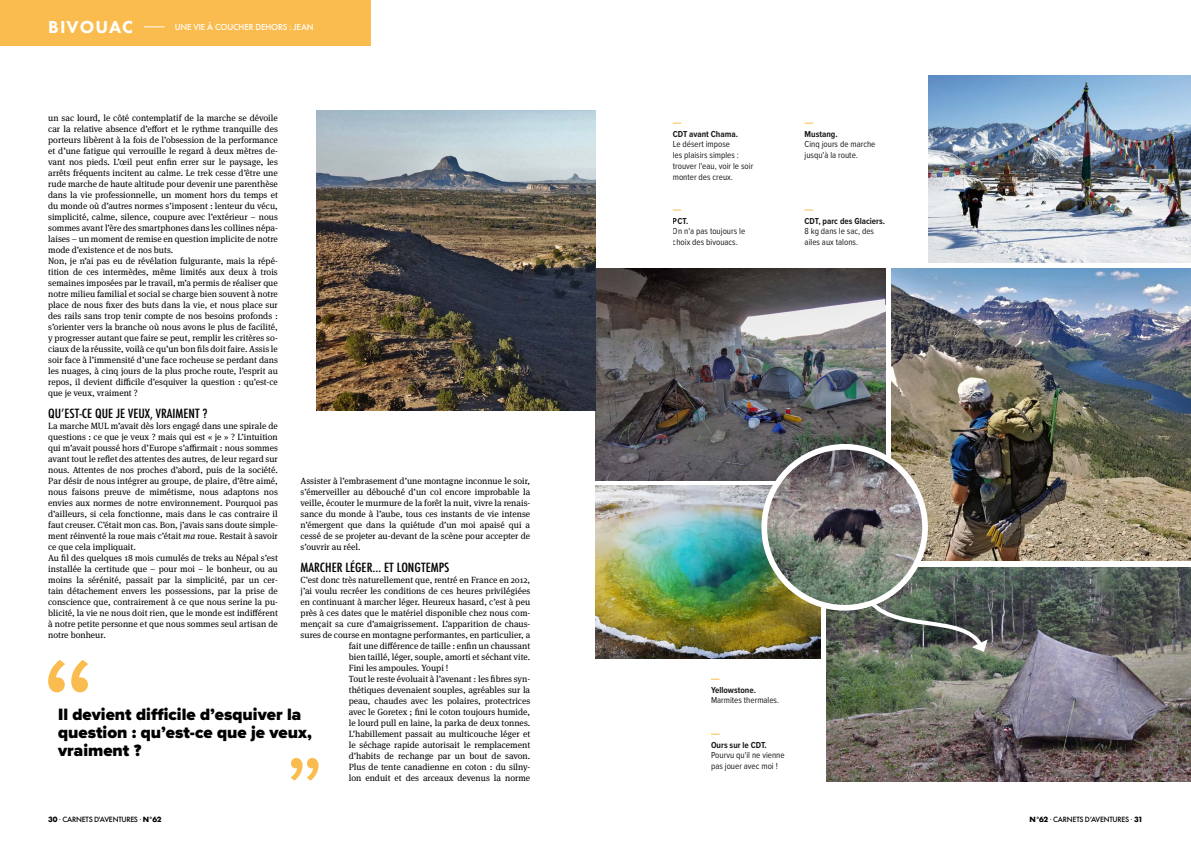
<style>
.page{position:relative;width:1191px;height:842px;background:#fff}
.page>*{position:absolute;margin:0;border:0;box-sizing:border-box;transform-origin:0 0}
.t1{font:144px "Proxima Nova";color:#fabc4f}
.t2{font:100px "Proxima Nova";color:#fabc4f}
.t3{font:800 18px "Futura PT";letter-spacing:.06em;color:#fff}
.t4{font:900 17px/18px "Proxima Nova";color:#000}
.t5{font:500 condensed 12.4px "Futura";color:#000;scale:1.13 1}
.t6{font:9px/11px "Meta Serif Pro";color:#000}
.t7{font:9px/10.8px "Proxima Nova Cond";color:#000}
.t8{font:700 9px "Proxima Nova Cond";color:#000}
.t9{font:500 8px "Futura";letter-spacing:-.02em;color:#fff}
.t10{font:500 7px "Futura";letter-spacing:-.035em;color:#000}
.s1{font-style:italic}
.s2{font-weight:700}
</style>
<div class="page">
<div style="left:0;top:0;width:370px;height:45px;background:#fabc4f"></div>
<svg style="left:144px;top:26px;width:21px;height:1px"></svg>
<img style="left:595px;top:269px;width:290px;height:211px">
<img style="left:595px;top:486px;width:225px;height:172px">
<img style="left:891px;top:269px;width:300px;height:291px">
<img style="left:316px;top:110px;width:279px;height:300px">
<img style="left:826px;top:567px;width:365px;height:214px">
<svg style="left:861px;top:591px;width:126px;height:61px;background:#5c655e"></svg>
<img style="left:764px;top:447px;width:161px;height:161px;border-radius:80px">
<div style="left:761px;top:444px;width:167px;height:167px;border:6px solid #fff;border-radius:80px"></div>
<img style="left:928px;top:76px;width:263px;height:186px">
<h3 class="t3" style="left:48px;top:16px;width:86px">BIVOUAC</h3>
<p class="t9" style="left:175px;top:21px;width:140px">UNE VIE À COUCHER DEHORS : JEAN</p>
<p class="t6" style="left:48px;top:112px;width:231px">un sac lourd, le côté contemplatif de la marche se dévoile car la relative absence d’effort et le rythme tranquille des porteurs libèrent à la fois de l’obsession de la performance et d’une fatigue qui verrouille le regard à deux mètres de&shy;vant nos pieds. L’œil peut enfin errer sur le paysage, les arrêts fréquents incitent au calme. Le trek cesse d’être une rude marche de haute altitude pour devenir une parenthèse dans la vie professionnelle, un moment hors du temps et du monde où d’autres normes s’imposent : lenteur du vécu, simplicité, calme, silence, coupure avec l’extérieur – nous sommes avant l’ère des smartphones dans les collines népa&shy;laises – un moment de remise en question implicite de notre mode d’existence et de nos buts.<br>Non, je n’ai pas eu de révélation fulgurante, mais la répé&shy;tition de ces intermèdes, même limités aux deux à trois semaines imposées par le travail, m’a permis de réaliser que notre milieu familial et social se charge bien souvent à notre place de nous fixer des buts dans la vie, et nous place sur des rails sans trop tenir compte de nos besoins profonds : s’orienter vers la branche où nous avons le plus de facilité, y progresser autant que faire se peut, remplir les critères so&shy;ciaux de la réussite, voilà ce qu’un bon fils doit faire. Assis le soir face à l’immensité d’une face rocheuse se perdant dans les nuages, à cinq jours de la plus proche route, l’esprit au repos, il devient difficile d’esquiver la question : qu’est-ce que je veux, vraiment ?</p>
<h3 class="t5" style="left:48px;top:405px;width:143px">QU’EST-CE QUE JE VEUX, VRAIMENT ?</h3>
<p class="t6" style="left:48px;top:420px;width:231px">La marche MUL m’avait dès lors engagé dans une spirale de questions : ce que je veux ? mais qui est « je » ? L’intuition qui m’avait poussé hors d’Europe s’affirmait : nous sommes avant tout le reflet des attentes des autres, de leur regard sur nous. Attentes de nos proches d’abord, puis de la société.<br>Par désir de nous intégrer au groupe, de plaire, d’être aimé, nous faisons preuve de mimétisme, nous adaptons nos envies aux normes de notre environnement. Pourquoi pas d’ailleurs, si cela fonctionne, mais dans le cas contraire il faut creuser. C’était mon cas. Bon, j’avais sans doute simple&shy;ment réinventé la roue mais c’était <span class="s1">ma</span> roue. Restait à savoir ce que cela impliquait.<br>Au fil des quelques 18 mois cumulés de treks au Népal s’est installée la certitude que – pour moi – le bonheur, ou au moins la sérénité, passait par la simplicité, par un cer&shy;tain détachement envers les possessions, par la prise de conscience que, contrairement à ce que nous serine la pu&shy;blicité, la vie ne nous doit rien, que le monde est indifférent à notre petite personne et que nous sommes seul artisan de notre bonheur.</p>
<p class="t6" style="left:300px;top:475px;width:231px;text-align:justify">Assister à l’embrasement d’une montagne inconnue le soir, s’émerveiller au débouché d’un col encore improbable la veille, écouter le murmure de la forêt la nuit, vivre la renais&shy;sance du monde à l’aube, tous ces instants de vie intense n’émergent que dans la quiétude d’un moi apaisé qui a cessé de se projeter au-devant de la scène pour accepter de s’ouvrir au réel.</p>
<h3 class="t5" style="left:300px;top:559px;width:133px">MARCHER LÉGER… ET LONGTEMPS</h3>
<p class="t6" style="left:300px;top:574px;width:231px">C’est donc très naturellement que, rentré en France en 2012,</p>
<p class="t6" style="left:300px;top:585px;width:231px">j’ai voulu recréer les conditions de ces heures privilégiées</p>
<p class="t6" style="left:300px;top:596px;width:231px">en continuant à marcher léger. Heureux hasard, c’est à peu</p>
<p class="t6" style="left:300px;top:607px;width:231px">près à ces dates que le matériel disponible chez nous com-</p>
<p class="t6" style="left:300px;top:618px;width:231px">mençait sa cure d’amaigrissement. L’apparition de chaus-</p>
<p class="t6" style="left:300px;top:629px;width:231px">sures de course en montagne performantes, en particulier, a</p>
<p class="t6" style="left:349px;top:640px;width:183px">fait une différence de taille : enfin un chaussant</p>
<p class="t6" style="left:349px;top:651px;width:183px">bien taillé, léger, souple, amorti et séchant vite.</p>
<p class="t6" style="left:349px;top:662px;width:101px">Fini les ampoules. Youpi !</p>
<p class="t6" style="left:349px;top:673px;width:183px">Tout le reste évoluait à l’avenant : les fibres syn-</p>
<p class="t6" style="left:349px;top:684px;width:183px">thétiques devenaient souples, agréables sur la</p>
<p class="t6" style="left:349px;top:695px;width:183px">peau, chaudes avec les polaires, protectrices</p>
<p class="t6" style="left:349px;top:706px;width:183px">avec le Goretex ; fini le coton toujours humide,</p>
<p class="t6" style="left:349px;top:717px;width:183px">le lourd pull en laine, la parka de deux tonnes.</p>
<p class="t6" style="left:349px;top:728px;width:183px">L’habillement passait au multicouche léger et</p>
<p class="t6" style="left:349px;top:739px;width:183px">le séchage rapide autorisait le remplacement</p>
<p class="t6" style="left:349px;top:750px;width:183px">d’habits de rechange par un bout de savon.</p>
<p class="t6" style="left:349px;top:761px;width:183px">Plus de tente canadienne en coton : du silny-</p>
<p class="t6" style="left:349px;top:772px;width:183px">lon enduit et des arceaux devenus la norme</p>
<h1 class="t1" style="left:40px;top:602px;width:58px">“</h1>
<h3 class="t4" style="left:58px;top:706px;width:255px">Il devient difficile d’esquiver la question : qu’est-ce que je veux,</h3>
<h3 class="t4" style="left:58px;top:742px;width:85px">vraiment ?</h3>
<h2 class="t2" style="left:285px;top:660px;width:40px">„</h2>
<p class="t8" style="left:673px;top:127px;width:67px">CDT avant Chama.</p>
<p class="t7" style="left:673px;top:139px;width:82px">Le désert impose<br>les plaisirs simples : trouver l'eau, voir le soir monter des creux.</p>
<p class="t8" style="left:673px;top:214px;width:17px">PCT.</p>
<p class="t7" style="left:673px;top:226px;width:74px">On n'a pas toujours le choix des bivouacs.</p>
<p class="t8" style="left:804px;top:127px;width:35px">Mustang.</p>
<p class="t7" style="left:804px;top:139px;width:72px">Cinq jours de marche jusqu'à la route.</p>
<p class="t8" style="left:804px;top:214px;width:82px">CDT, parc des Glaciers.</p>
<p class="t7" style="left:804px;top:226px;width:71px">8 kg dans le sac, des ailes aux talons.</p>
<p class="t8" style="left:711px;top:683px;width:46px">Yellowstone.</p>
<p class="t7" style="left:711px;top:695px;width:70px">Marmites thermales.</p>
<p class="t8" style="left:711px;top:738px;width:57px">Ours sur le CDT.</p>
<p class="t7" style="left:711px;top:750px;width:75px">Pourvu qu'il ne vienne pas jouer avec moi !</p>
<p class="t10" style="left:48px;top:815px;width:115px"><span class="s2">30</span> ∙ CARNETS D'AVENTURES ∙ <span class="s2">N°62</span></p>
<p class="t10" style="left:1029px;top:815px;width:115px"><span class="s2">N°62</span> ∙ CARNETS D’AVENTURES ∙ <span class="s2">31</span></p>
</div>
